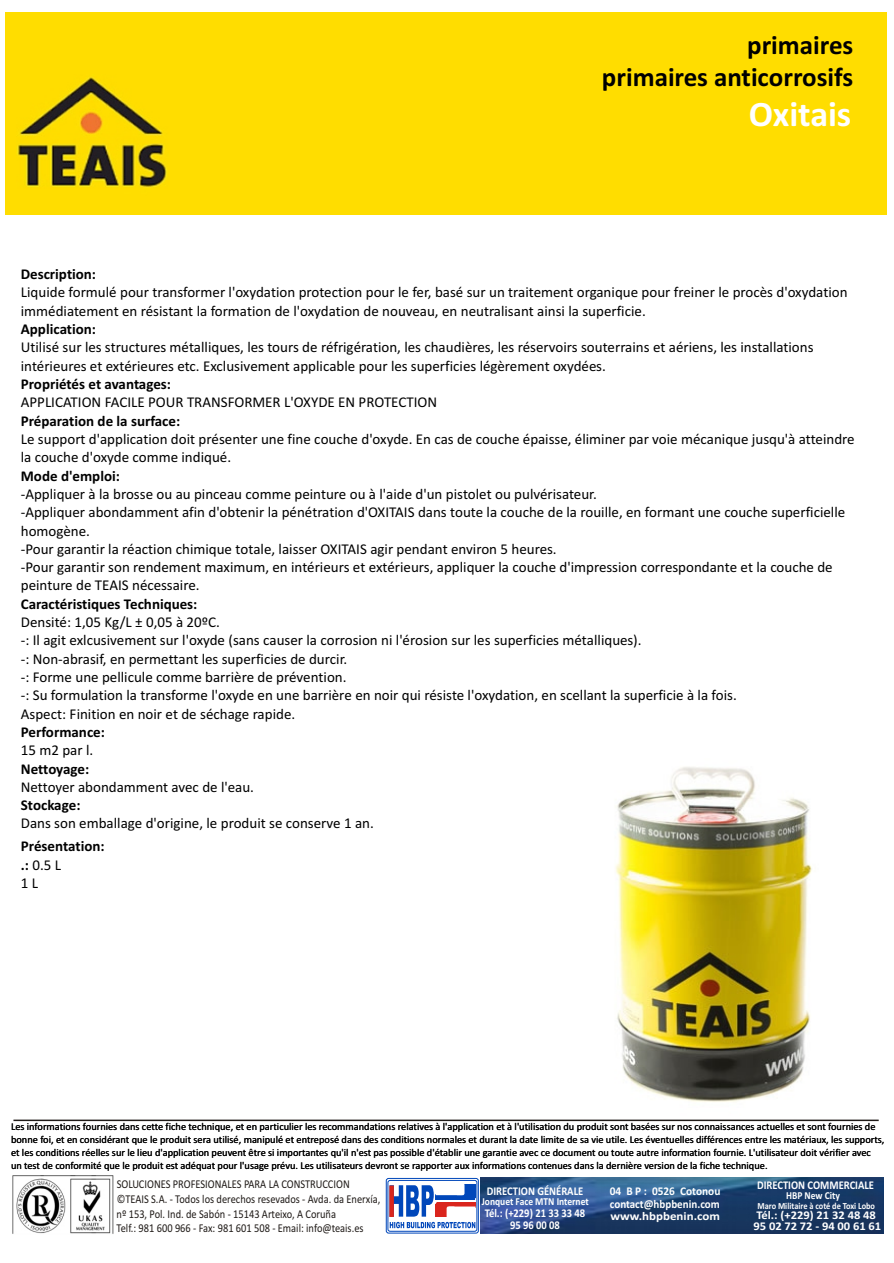
<style>
.page{position:relative;width:894px;height:1263px;background:#fff}
.page>*{position:absolute;margin:0;border:0;box-sizing:border-box;transform-origin:0 0}
.t1{font:900 43.8px "Arial";color:#d9261c;scale:.47 1}
.t2{font:700 36px "Calibri";color:#fff}
.t3{font:700 27px/33px "Calibri";color:#000;text-align:right}
.t4{font:15px/18.3px "Calibri";color:#000}
.t5{font:700 15px/18.3px "Calibri";color:#000}
.t6{font:12px/14.7px "Calibri";color:#1f1a17;scale:.87 1}
.t7{font:700 11.85px "Calibri";color:#fff;scale:.89 1}
.t8{font:700 11.85px/12.5px "Calibri";color:#fff;scale:.96 1}
.t9{font:700 11.85px "Calibri";color:#fff;scale:1.06 1}
.t10{font:700 11.85px "Calibri";color:#fff;scale:1.09 1}
.t11{font:700 10.65px "Calibri";color:#fff;scale:.89 1}
.t12{font:10.5px/12.8px "Calibri";color:#000}
.t13{font:700 9.3px "Calibri";color:#fff;scale:.89 1}
.s1{font-weight:400}
</style>
<div class="page">
<img style="left:615px;top:767px;width:197px;height:335px">
<div style="left:6px;top:13px;width:881px;height:201px;background:#fd0"></div>
<img style="left:17px;top:74px;width:152px;height:130px">
<svg style="left:386px;top:1178px;width:93px;height:55px"></svg>
<div style="left:388px;top:1180px;width:89px;height:52px;background:#fff;border:1px solid #0047ba;border-radius:2px"></div>
<svg style="left:388px;top:1221px;width:88px;height:7px"></svg>
<svg style="left:436px;top:1195px;width:28px;height:4px"></svg>
<svg style="left:464px;top:1185px;width:12px;height:14px"></svg>
<div style="left:437px;top:1202px;width:39px;height:5px;background:#da251d"></div>
<svg style="left:436px;top:1202px;width:11px;height:15px"></svg>
<hr style="left:449px;top:1207px;width:27px;height:2px;background:#fff">
<svg style="left:388px;top:1185px;width:46px;height:33px"></svg>
<img style="left:13px;top:1175px;width:100px;height:59px">
<img style="left:480px;top:1178px;width:403px;height:55px">
<svg style="left:13px;top:1119px;width:866px;height:3px;background:#8e8c8a"></svg>
<h3 class="t3" style="left:602px;top:30px;width:253px">primaires<br>primaires anticorrosifs</h3>
<h2 class="t2" style="left:749px;top:99px;width:104px">Oxitais</h2>
<p class="t5" style="left:21px;top:266px;width:77px">Description:</p>
<p class="t4" style="left:21px;top:285px;width:828px">Liquide formulé pour transformer l'oxydation protection pour le fer, basé sur un traitement organique pour freiner le procès d'oxydation immédiatement en résistant la formation de l'oxydation de nouveau, en neutralisant ainsi la superficie.</p>
<p class="t5" style="left:21px;top:321px;width:77px">Application:</p>
<p class="t4" style="left:21px;top:340px;width:794px">Utilisé sur les structures métalliques, les tours de réfrigération, les chaudières, les réservoirs souterrains et aériens, les installations intérieures et extérieures etc. Exclusivement applicable pour les superficies légèrement oxydées.</p>
<p class="t5" style="left:21px;top:376px;width:151px">Propriétés et avantages:</p>
<p class="t4" style="left:21px;top:394px;width:418px">APPLICATION FACILE POUR TRANSFORMER L'OXYDE EN PROTECTION</p>
<p class="t5" style="left:21px;top:413px;width:161px">Préparation de la surface:</p>
<p class="t4" style="left:21px;top:431px;width:835px">Le support d'application doit présenter une fine couche d'oxyde. En cas de couche épaisse, éliminer par voie mécanique jusqu'à atteindre la couche d'oxyde comme indiqué.</p>
<p class="t5" style="left:21px;top:468px;width:101px">Mode d'emploi:</p>
<p class="t4" style="left:21px;top:486px;width:826px">-Appliquer à la brosse ou au pinceau comme peinture ou à l'aide d'un pistolet ou pulvérisateur.<br>-Appliquer abondamment afin d'obtenir la pénétration d'OXITAIS dans toute la couche de la rouille, en formant une couche superficielle homogène.<br>-Pour garantir la réaction chimique totale, laisser OXITAIS agir pendant environ 5 heures.<br>-Pour garantir son rendement maximum, en intérieurs et extérieurs, appliquer la couche d'impression correspondante et la couche de peinture de TEAIS nécessaire.</p>
<p class="t5" style="left:21px;top:596px;width:178px">Caractéristiques Techniques:</p>
<p class="t4" style="left:21px;top:614px;width:718px">Densité: 1,05 Kg/L ± 0,05 à 20ºC.<br>-: Il agit exlcusivement sur l'oxyde (sans causer la corrosion ni l'érosion sur les superficies métalliques).<br>-: Non-abrasif, en permettant les superficies de durcir.<br>-: Forme une pellicule comme barrière de prévention.<br>-: Su formulation la transforme l'oxyde en une barrière en noir qui résiste l'oxydation, en scellant la superficie à la fois.<br>Aspect: Finition en noir et de séchage rapide.</p>
<p class="t5" style="left:21px;top:724px;width:86px">Performance:</p>
<p class="t4" style="left:21px;top:742px;width:74px">15 m2 par l.</p>
<p class="t5" style="left:21px;top:761px;width:70px">Nettoyage:</p>
<p class="t4" style="left:21px;top:779px;width:235px">Nettoyer abondamment avec de l'eau.</p>
<p class="t5" style="left:21px;top:797px;width:61px">Stockage:</p>
<p class="t4" style="left:21px;top:816px;width:355px">Dans son emballage d'origine, le produit se conserve 1 an.</p>
<p class="t5" style="left:21px;top:838px;width:85px">Présentation: .: <span class="s1">0.5 L<br>1 L</span></p>
<p class="t12" style="left:11px;top:1121px;width:875px">Les informations fournies dans cette fiche technique, et en particulier les recommandations relatives à l'application et à l'utilisation du produit sont basées sur nos connaissances actuelles et sont fournies de bonne foi, et en considérant que le produit sera utilisé, manipulé et entreposé dans des conditions normales et durant la date limite de sa vie utile. Les éventuelles différences entre les matériaux, les supports, et les conditions réelles sur le lieu d'application peuvent être si importantes qu'il n'est pas possible d'établir une garantie avec ce document ou toute autre information fournie. L'utilisateur doit vérifier avec<br>un test de conformité que le produit est adéquat pour l'usage prévu. Les utilisateurs devront se rapporter aux informations contenues dans la dernière version de la fiche technique.</p>
<p class="t6" style="left:117px;top:1178px;width:305px">SOLUCIONES PROFESIONALES PARA LA CONSTRUCCION ©TEAIS S.A. - Todos los derechos resevados - Avda. da Enerxía, nº 153, Pol. Ind. de Sabón - 15143 Arteixo, A Coruña<br>Telf.: 981 600 966 - Fax: 981 601 508 - Email: info@teais.es</p>
<p class="t8" style="left:610px;top:1186px;width:117px">04 B P : 0526 Cotonou contact@hbpbenin.com</p>
<p class="t7" style="left:487px;top:1186px;width:110px">DIRECTION GÉNÉRALE</p>
<h1 class="t1" style="left:388px;top:1185px;width:19px">I</h1>
<p class="t11" style="left:482px;top:1197px;width:122px">Jonquet Face MTN Internet</p>
<p class="t7" style="left:485px;top:1208px;width:115px">Tél.: (+229) 21 33 33 48</p>
<p class="t10" style="left:611px;top:1211px;width:102px">www.hbpbenin.com</p>
<p class="t7" style="left:510px;top:1220px;width:58px">95 96 00 08</p>
<p class="t7" style="left:757px;top:1181px;width:133px">DIRECTION COMMERCIALE</p>
<p class="t11" style="left:786px;top:1191px;width:62px">HBP New City</p>
<p class="t13" style="left:757px;top:1202px;width:134px">Maro Militaire à coté de Toxi Lobo</p>
<p class="t9" style="left:756px;top:1210px;width:114px">Tél.: (+229) 21 32 48 48</p>
<p class="t9" style="left:754px;top:1221px;width:122px">95 02 72 72 - 94 00 61 61</p>
</div>
